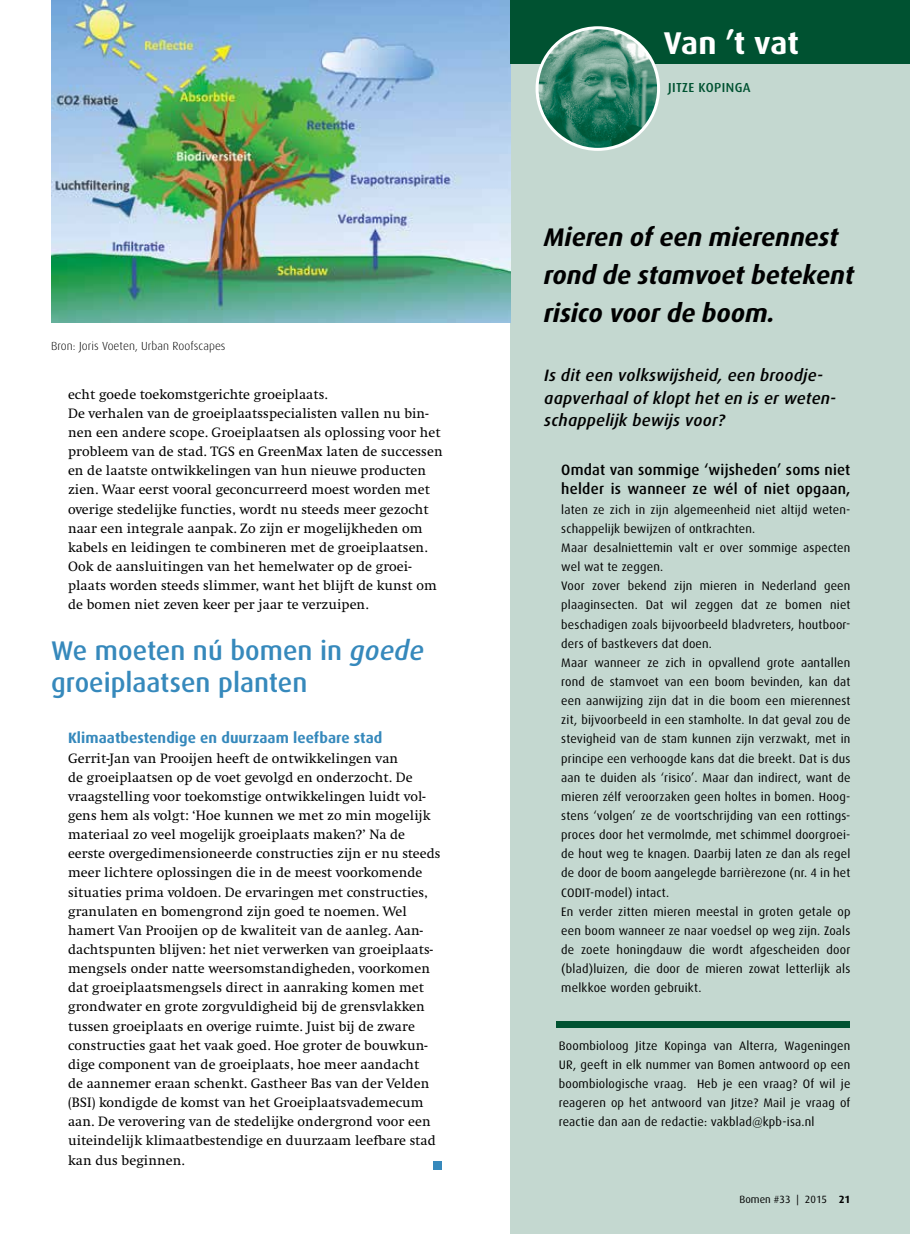
<style>
.page{position:relative;width:910px;height:1234px;background:#fff}
.page>*{position:absolute;margin:0;border:0;box-sizing:border-box;transform-origin:0 0}
.t1{font:700 31.5px "Dax";letter-spacing:-.005em;color:#fff}
.t2{font:500 27px/31.5px "Dax";color:#3689bc}
.t3{font:italic 700 25.5px/38.2px "Dax";letter-spacing:-.005em;color:#000}
.t4{font:italic 500 16.5px/22.5px "Dax";letter-spacing:.015em;color:#000}
.t5{font:500 15px/19.2px "Dax";letter-spacing:.015em;color:#000}
.t6{font:700 15px "Dax";letter-spacing:.005em;color:#3689bc}
.t7{font:14.1px/19.2px "Swift EF";letter-spacing:.005em;color:#000}
.t8{font:500 13.05px "Dax";letter-spacing:.025em;color:#005231}
.t9{font:12.3px/19.2px "Dax";letter-spacing:.015em;color:#000;text-align:justify}
.t10{font:300 11.7px "Dax";letter-spacing:.005em;color:#000}
.t11{font:10.5px "Dax";letter-spacing:.005em;color:#000}
.s1{font-style:italic}
.s2{font-weight:700}
</style>
<div class="page">
<div style="left:510px;top:0;width:400px;height:1233px;background:#c4d8d0"></div>
<div style="left:434px;top:1160px;width:8px;height:9px;background:#3689bc"></div>
<img style="left:51px;top:0;width:459px;height:322px">
<div style="left:510px;top:0;width:400px;height:64px;background:#005231"></div>
<img style="left:537px;top:28px;width:121px;height:121px">
<div style="left:536px;top:26px;width:124px;height:125px;border:3px solid #fff;border-radius:50%"></div>
<div style="left:556px;top:1020px;width:294px;height:7px;background:#005231"></div>
<p class="t10" style="left:51px;top:340px;width:176px">Bron: Joris Voeten, Urban Roofscapes</p>
<p class="t7" style="left:68px;top:384px;width:376px">echt goede toekomstgerichte groeiplaats.<br>De verhalen van de groeiplaatsspecialisten vallen nu bin&shy;nen een andere scope. Groeiplaatsen als oplossing voor het probleem van de stad. TGS en GreenMax laten de successen en de laatste ontwikkelingen van hun nieuwe producten zien. Waar eerst vooral geconcurreerd moest worden met overige stedelijke functies, wordt nu steeds meer gezocht naar een integrale aanpak. Zo zijn er mogelijkheden om kabels en leidingen te combineren met de groeiplaatsen.<br>Ook de aansluitingen van het hemelwater op de groei&shy;plaats worden steeds slimmer, want het blijft de kunst om de bomen niet zeven keer per jaar te verzuipen.</p>
<h2 class="t2" style="left:51px;top:635px;width:374px">We moeten nú bomen in <span class="s1">goede </span>groeiplaatsen planten</h2>
<p class="t6" style="left:68px;top:729px;width:316px">Klimaatbestendige en duurzaam leefbare stad</p>
<p class="t7" style="left:68px;top:748px;width:374px">Gerrit-Jan van Prooijen heeft de ontwikkelingen van<br>de groeiplaatsen op de voet gevolgd en onderzocht. De vraagstelling voor toekomstige ontwikkelingen luidt vol&shy;gens hem als volgt: ‘Hoe kunnen we met zo min mogelijk materiaal zo veel mogelijk groeiplaats maken?’ Na de eerste overgedimensioneerde constructies zijn er nu steeds meer lichtere oplossingen die in de meest voorkomende situaties prima voldoen. De ervaringen met constructies, granulaten en bomengrond zijn goed te noemen. Wel hamert Van Prooijen op de kwaliteit van de aanleg. Aan&shy;dachtspunten blijven: het niet verwerken van groeiplaats&shy;mengsels onder natte weersomstandigheden, voorkomen dat groeiplaatsmengsels direct in aanraking komen met grondwater en grote zorgvuldigheid bij de grensvlakken tussen groeiplaats en overige ruimte. Juist bij de zware constructies gaat het vaak goed. Hoe groter de bouwkun&shy;dige component van de groeiplaats, hoe meer aandacht<br>de aannemer eraan schenkt. Gastheer Bas van der Velden (BSI) kondigde de komst van het Groeiplaatsvademecum aan. De verovering van de stedelijke ondergrond voor een uiteindelijk klimaatbestendige en duurzaam leefbare stad kan dus beginnen.</p>
<h1 class="t1" style="left:664px;top:25px;width:136px">Van ’t vat</h1>
<p class="t8" style="left:668px;top:80px;width:55px">Jitze Kopinga</p>
<h3 class="t3" style="left:544px;top:218px;width:312px">Mieren of een mierennest rond de stamvoet betekent risico voor de boom.</h3>
<p class="t4" style="left:544px;top:364px;width:293px">Is dit een volkswijsheid, een broodje&shy;aapverhaal of klopt het en is er weten&shy;schappelijk bewijs voor?</p>
<p class="t5" style="left:561px;top:460px;width:291px">Omdat van sommige ‘wijsheden’ soms niet helder is wanneer ze wél of niet opgaan,</p>
<p class="t9" style="left:561px;top:499px;width:291px;text-align:left">laten ze zich in zijn algemeenheid niet altijd weten&shy;schappelijk bewijzen of ontkrachten.<br>Maar desalniettemin valt er over sommige aspecten wel wat te zeggen.<br>Voor zover bekend zijn mieren in Nederland geen plaaginsecten. Dat wil zeggen dat ze bomen niet beschadigen zoals bijvoorbeeld bladvreters, houtboor&shy;ders of bastkevers dat doen.<br>Maar wanneer ze zich in opvallend grote aantallen rond de stamvoet van een boom bevinden, kan dat een aanwijzing zijn dat in die boom een mierennest zit, bijvoorbeeld in een stamholte. In dat geval zou de stevigheid van de stam kunnen zijn verzwakt, met in principe een verhoogde kans dat die breekt. Dat is dus aan te duiden als ‘risico’. Maar dan indirect, want de mieren zélf veroorzaken geen holtes in bomen. Hoog&shy;stens ‘volgen’ ze de voortschrijding van een rottings&shy;proces door het vermolmde, met schimmel doorgroei&shy;de hout weg te knagen. Daarbij laten ze dan als regel de door de boom aangelegde barrièrezone (nr. 4 in het CODIT-model) intact.<br>En verder zitten mieren meestal in groten getale op een boom wanneer ze naar voedsel op weg zijn. Zoals de zoete honingdauw die wordt afgescheiden door (blad)luizen, die door de mieren zowat letterlijk als melkkoe worden gebruikt.</p>
<p class="t9" style="left:559px;top:1035px;width:293px">Boombioloog Jitze Kopinga van Alterra, Wageningen UR, geeft in elk nummer van Bomen antwoord op een boombiologische vraag. Heb je een vraag? Of wil je reageren op het antwoord van Jitze? Mail je vraag of reactie dan aan de redactie: vakblad@kpb-isa.nl</p>
<p class="t11" style="left:739px;top:1193px;width:113px">Bomen #33 | 2015 <span class="s2">21</span></p>
</div>
